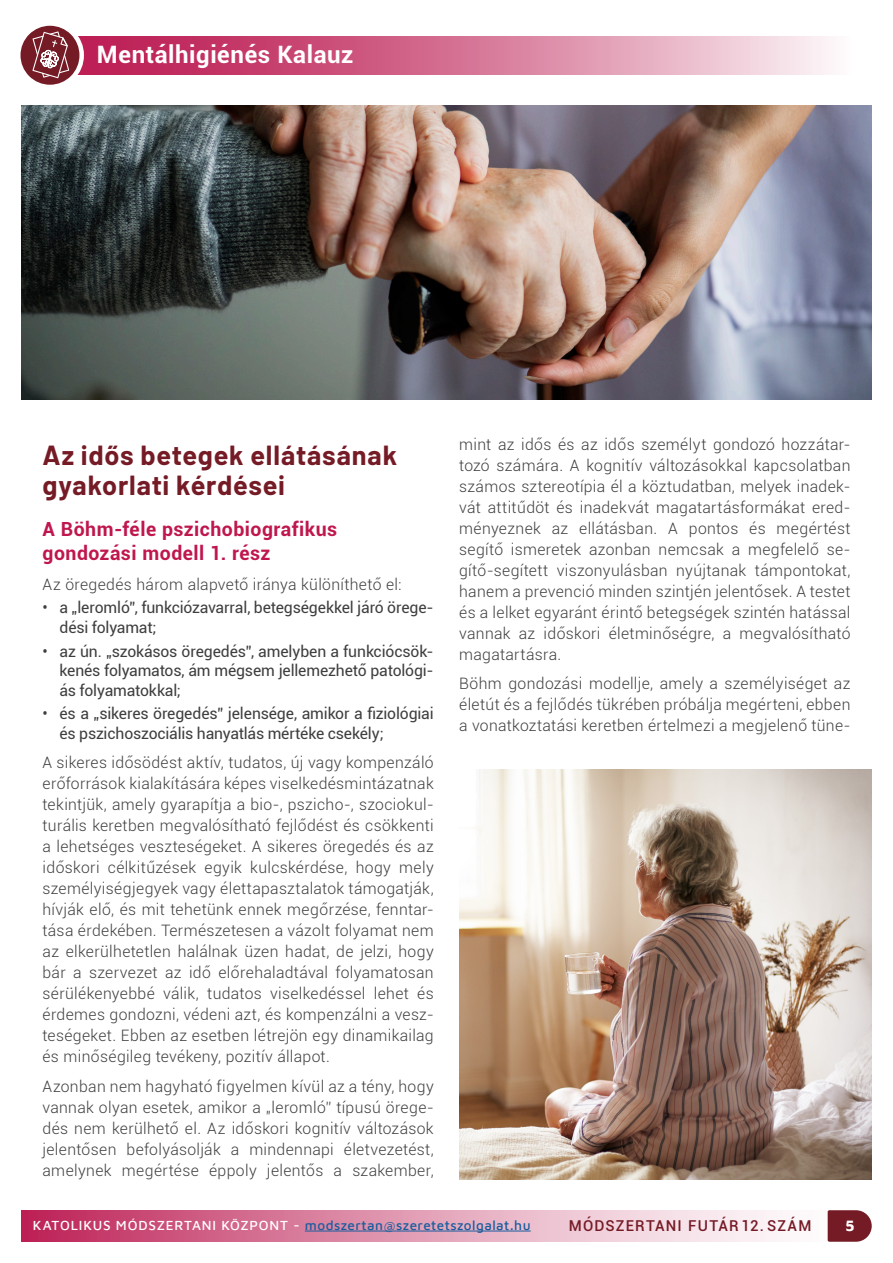
<style>
.page{position:relative;width:893px;height:1263px;background:#fff}
.page>*{position:absolute;margin:0;border:0;box-sizing:border-box;transform-origin:0 0}
.t1{font:700 27px/30px "Barlow";letter-spacing:.03em;color:#751b26}
.t2{font:700 24px "Roboto";letter-spacing:.025em;color:#fff}
.t3{font:700 19.5px/24px "Roboto";letter-spacing:.025em;color:#bf174d}
.t4{font:300 15.75px/21px "Roboto";letter-spacing:.02em;color:#3e3e3f;text-align:justify}
.t5{font:15.75px/19.5px "Roboto";letter-spacing:-.01em;color:#3e3e3f}
.t6{font:700 15.75px "Maven Pro";color:#fff}
.t7{font:500 15px "Roboto";letter-spacing:.08em;color:#751b26}
.t8{font:500 13.5px "Maven Pro";letter-spacing:.035em;color:#175d9e}
.s1{color:#fff}
</style>
<div class="page">
<div style="left:21px;top:1210px;width:837px;height:32px;background:linear-gradient(to right,#be2a5e,#fff)"></div>
<hr style="left:305px;top:1231px;width:226px;height:1px;background:#175d9e">
<svg style="left:828px;top:1210px;width:44px;height:32px"></svg>
<img style="left:21px;top:106px;width:851px;height:294px">
<svg style="left:86px;top:36px;width:743px;height:39px;background:#d77999"></svg>
<svg style="left:20px;top:25px;width:66px;height:60px"></svg>
<img style="left:459px;top:770px;width:413px;height:409px">
<p class="t2" style="left:97px;top:37px;width:258px">Mentálhigiénés Kalauz</p>
<p class="t1" style="left:43px;top:438px;width:356px">Az idős betegek ellátásának gyakorlati kérdései</p>
<p class="t3" style="left:43px;top:516px;width:296px">A Böhm-féle pszichobiografikus gondozási modell 1. rész</p>
<p class="t4" style="left:43px;top:573px;width:361px">Az öregedés három alapvető iránya különíthető el:</p>
<p class="t5" style="left:60px;top:597px;width:376px;text-indent:-17px">• a „leromló”, funkciózavarral, betegségekkel járó örege&shy;dési folyamat;</p>
<p class="t5" style="left:60px;top:641px;width:376px;text-align:justify;text-indent:-17px">• az ún. „szokásos öregedés”, amelyben a funkciócsök&shy;kenés folyamatos, ám mégsem jellemezhető patológi&shy;ás folyamatokkal;</p>
<p class="t5" style="left:60px;top:703px;width:376px;text-indent:-17px">• és a „sikeres öregedés” jelensége, amikor a fiziológiai és pszichoszociális hanyatlás mértéke csekély;</p>
<p class="t4" style="left:43px;top:752px;width:393px">A sikeres idősödést aktív, tudatos, új vagy kompenzáló erőforrások kialakítására képes viselkedésmintázatnak tekintjük, amely gyarapítja a bio-, pszicho-, szociokul&shy;turális keretben megvalósítható fejlődést és csökkenti a lehetséges veszteségeket. A sikeres öregedés és az időskori célkitűzések egyik kulcskérdése, hogy mely személyiségjegyek vagy élettapasztalatok támogatják, hívják elő, és mit tehetünk ennek megőrzése, fenntar&shy;tása érdekében. Természetesen a vázolt folyamat nem az elkerülhetetlen halálnak üzen hadat, de jelzi, hogy bár a szervezet az idő előrehaladtával folyamatosan sérülékenyebbé válik, tudatos viselkedéssel lehet és érdemes gondozni, védeni azt, és kompenzálni a vesz&shy;teségeket. Ebben az esetben létrejön egy dinamikailag és minőségileg tevékeny, pozitív állapot.</p>
<p class="t4" style="left:43px;top:1075px;width:393px">Azonban nem hagyható figyelmen kívül az a tény, hogy vannak olyan esetek, amikor a „leromló” típusú örege&shy;dés nem kerülhető el. Az időskori kognitív változások jelentősen befolyásolják a mindennapi életvezetést, amelynek megértése éppoly jelentős a szakember,</p>
<p class="t4" style="left:459px;top:433px;width:393px">mint az idős és az idős személyt gondozó hozzátar&shy;tozó számára. A kognitív változásokkal kapcsolatban számos sztereotípia él a köztudatban, melyek inadek&shy;vát attitűdöt és inadekvát magatartásformákat ered&shy;ményeznek az ellátásban. A pontos és megértést segítő ismeretek azonban nemcsak a megfelelő se&shy;gítő-segített viszonyulásban nyújtanak támpontokat, hanem a prevenció minden szintjén jelentősek. A testet és a lelket egyaránt érintő betegségek szintén hatással vannak az időskori életminőségre, a megvalósítható magatartásra.</p>
<p class="t4" style="left:459px;top:673px;width:393px">Böhm gondozási modellje, amely a személyiséget az életút és a fejlődés tükrében próbálja megérteni, ebben a vonatkoztatási keretben értelmezi a megjelenő tüne-</p>
<p class="t8" style="left:33px;top:1216px;width:499px"><span class="s1">KATOLIKUS MÓDSZERTANI KÖZPONT -</span> modszertan@szeretetszolgalat.hu</p>
<p class="t7" style="left:569px;top:1215px;width:244px">MÓDSZERTANI FUTÁR 12. SZÁM</p>
<p class="t6" style="left:845px;top:1214px;width:11px">5</p>
</div>
